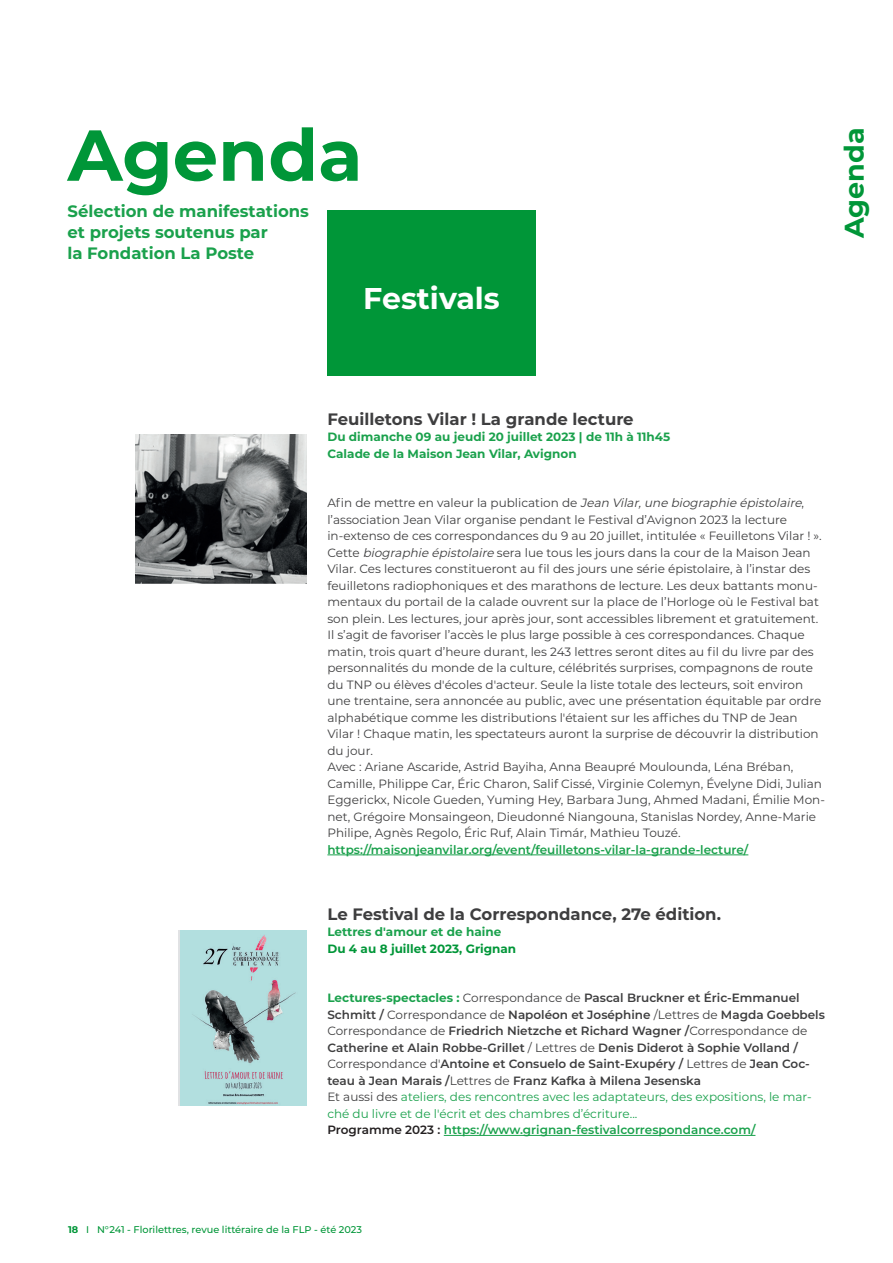
<style>
.page{position:relative;width:893px;height:1263px;background:#fff}
.page>*{position:absolute;margin:0;border:0;box-sizing:border-box;transform-origin:0 0}
.TITRE1{font:700 72px "Montserrat";color:#009638}
.TITRE2_agenda{font:700 30px "Montserrat";color:#fff}
.PAGE_EN_COURS_rubriq{font:700 27px "Montserrat";color:#009638}
.TITRE3_agenda{font:700 16.5px "Montserrat";color:#3e3e3f}
.TITRE3{font:700 16.5px/21px "Montserrat";color:#1aa14c}
.TITRE3_agenda-2{font:12px/16.5px "Montserrat";color:#3e3e3f}
.TITRE3_agenda-3{font:600 12px/16.5px "Montserrat";color:#3e3e3f}
.TITRE3_agenda-4{font:700 12px/16.5px "Montserrat";color:#1aa14c}
.TITRE3_agenda-5{font:700 12px/16.5px "Montserrat";color:#009638}
.t1{font:500 9.75px "Montserrat";color:#009638}
.s1{font-style:italic}
.s2{font-weight:600;color:#1aa14c}
.s3{color:#1aa14c}
.s4{font-weight:700;color:#1aa14c}
.s5{font-weight:400}
.s6{font-weight:400;color:#1aa14c}
.s7{color:#231f20}
.s8{font-weight:700}
</style>
<div class="page">
<hr style="left:327px;top:854px;width:421px;height:1px;background:#1aa14c">
<hr style="left:444px;top:1135px;width:311px;height:1px;background:#1aa14c">
<div style="left:327px;top:210px;width:209px;height:166px;background:#009638"></div>
<img style="left:181px;top:930px;width:125px;height:176px">
<img style="left:135px;top:435px;width:171px;height:148px">
<p class="TITRE1" style="left:68px;top:103px;width:297px">Agenda</p>
<p class="TITRE3" style="left:68px;top:199px;width:243px">Sélection de manifestations et projets soutenus par<br>la Fondation La Poste</p>
<p class="TITRE2_agenda" style="left:363px;top:277px;width:138px">Festivals</p>
<p class="PAGE_EN_COURS_rubriq" style="left:835px;top:238px;width:112px;rotate:-90deg">Agenda</p>
<p class="TITRE3_agenda" style="left:327px;top:407px;width:308px">Feuilletons Vilar ! La grande lecture</p>
<p class="TITRE3_agenda-4" style="left:327px;top:428px;width:344px">Du dimanche 09 au jeudi 20 juillet 2023 | de 11h à 11h45<br>Calade de la Maison Jean Vilar, Avignon</p>
<p class="TITRE3_agenda-2" style="left:327px;top:494px;width:499px">Afi n d e m ett re e n va l e u r l a p u b l i c a t i o n d e <span class="s1">Jean Vilar,une biographie épistolaire</span>, l’association Jean Vilar organise pendant le Festival d’Avignon 2023 la lecture in-extenso de ces correspondances du 9 au 20 juillet, intitulée « Feuilletons Vilar ! ».<br>Cette <span class="s1">biographie épistolaire</span> sera lue tous les jours dans la cour de la Maison Jean Vilar. Ces lectures constitueront au fil des jours une série épistolaire, à l’instar des feuilletons radiophoniques et des marathons de lecture. Les deux battants monu&shy;mentaux du portail de la calade ouvrent sur la place de l’Horloge où le Festival bat son plein. Les lectures, jour après jour, sont accessibles librement et gratuitement.<br>Il s’agit de favoriser l’accès le plus large possible à ces correspondances. Chaque matin, trois quart d’heure durant, les 243 lettres seront dites au fil du livre par des personnalités du monde de la culture, célébrités surprises, compagnons de route du TNP ou élèves d'écoles d'acteur. Seule la liste totale des lecteurs, soit environ une trentaine, sera annoncée au public, avec une présentation équitable par ordre alphabétique comme les distributions l'étaient sur les affiches du TNP de Jean Vilar ! Chaque matin, les spectateurs auront la surprise de découvrir la distribution du jour.<br>Avec : Ariane Ascaride, Astrid Bayiha, Anna Beaupré Moulounda, Léna Bréban, Camille, Philippe Car, Éric Charon, Salif Cissé, Virginie Colemyn, Évelyne Didi, Julian Eggerickx, Nicole Gueden, Yuming Hey, Barbara Jung, Ahmed Madani, Émilie Mon&shy;net, Grégoire Monsaingeon, Dieudonné Niangouna, Stanislas Nordey, Anne-Marie Philipe, Agnès Regolo, Éric Ruf, Alain Timár, Mathieu Touzé. <span class="s2">https://maisonjeanvilar.org/event/feuilletons-vilar-la-grande-lecture/</span></p>
<p class="TITRE3_agenda" style="left:327px;top:902px;width:395px">Le Festival de la Correspondance, 27e édition.</p>
<p class="TITRE3_agenda-5" style="left:327px;top:923px;width:190px"><span class="s3">Lettres d'amour et de haine<br></span>Du 4 au 8 juillet 2023, Grignan</p>
<p class="TITRE3_agenda-3" style="left:327px;top:989px;width:499px"><span class="s4">Lectures-spectacles :</span> <span class="s5">Correspondance de</span> Pascal Bruckner et Éric-Emmanuel Schmitt / <span class="s5">Correspondance de</span> Napoléon et Joséphine <span class="s5">/Lettres de</span> Magda Goebbels <span class="s5">Correspondance de</span> Friedrich Nietzche et Richard Wagner /<span class="s5">Correspondance de </span>Catherine et Alain Robbe-Grillet <span class="s5">/ Lettres de</span> Denis Diderot à Sophie Volland / <span class="s5">Correspondance d'</span>Antoine et Consuelo de Saint-Exupéry / <span class="s5">Lettres de</span> Jean Coc&shy;teau à Jean Marais /<span class="s5">Lettres de</span> Franz Kafka à Milena Jesenska<br><span class="s5">Et aussi des</span> <span class="s6">ateliers, des rencontres avec les adaptateurs, des expositions, le mar&shy;ché du livre et de l'écrit et des chambres d’écriture...<br></span><span class="s7">Programme 2023 :</span> <span class="s3">https://www.grignan-festivalcorrespondance.com/</span></p>
<p class="t1" style="left:68px;top:1223px;width:296px"><span class="s8">18</span> I N°241 - Florilettres, revue littéraire de la FLP - été 2023</p>
</div>
